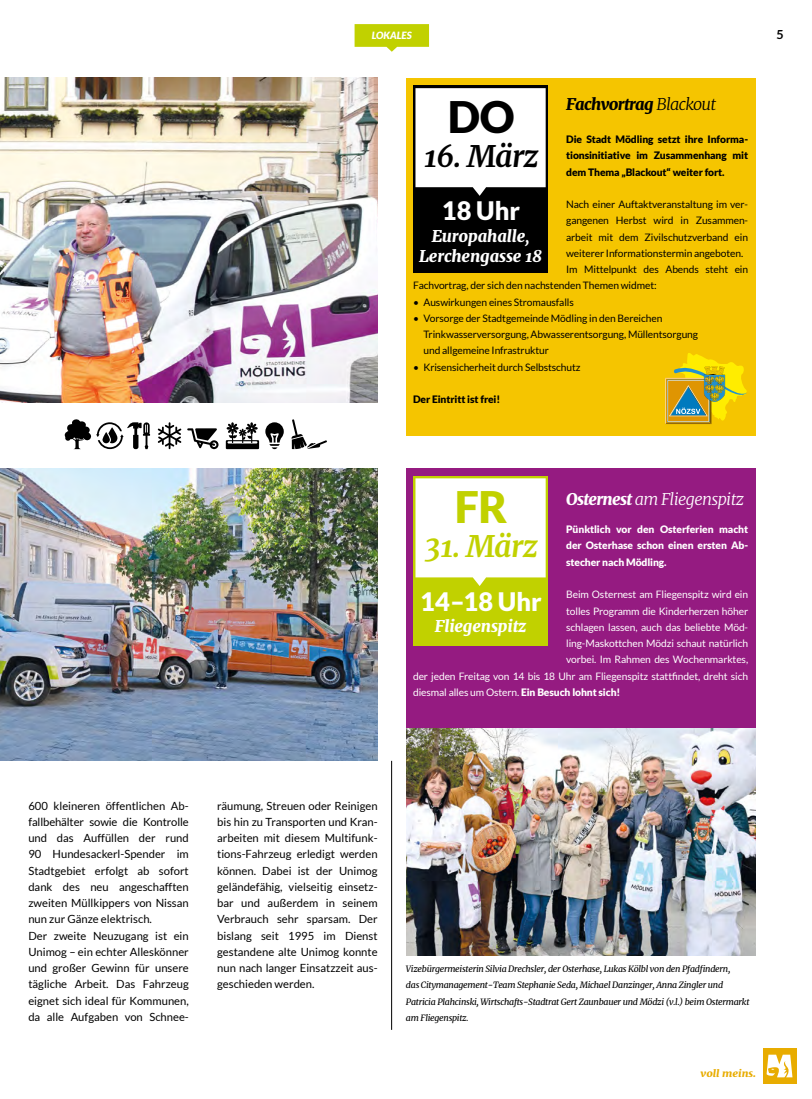
<style>
.page{position:relative;width:812px;height:1099px;background:#fff}
.page>*{position:absolute;margin:0;border:0;box-sizing:border-box;transform-origin:0 0}
.t1{font:900 43.5px "Lato";color:#c1d100}
.t2{font:900 43.5px "Lato";color:#000}
.t3{font:italic 700 29.88px "Merriweather";letter-spacing:-.025em;color:#c1d100}
.t4{font:italic 700 29.88px "Merriweather";letter-spacing:-.025em;color:#000}
.t5{font:900 25.5px "Lato";color:#fff}
.t6{font:italic 900 16.25px/19.6px "Merriweather";letter-spacing:-.01em;color:#fff;text-align:center}
.t7{font:italic 300 16.25px "Merriweather";letter-spacing:-.04em;color:#fff}
.t8{font:italic 900 16.25px "Merriweather";letter-spacing:-.04em;color:#000}
.t9{font:700 12.5px "Lato";color:#000}
.t10{font:11.25px/16.2px "Lato";color:#000}
.t11{font:10.25px/16.2px "Lato";letter-spacing:-.01em;color:#000}
.t12{font:10.25px "Lato";letter-spacing:-.01em;color:#fff}
.t13{font:900 10.25px/16.2px "Lato";letter-spacing:-.01em;color:#000;text-align:justify}
.t14{font:900 10.25px/16.2px "Lato";letter-spacing:-.01em;color:#fff;text-align:justify}
.t15{font:italic 900 10px "Merriweather";color:#e8ac00;scale:1.08 1}
.t16{font:italic 900 10px "Lato";color:#fff}
.t17{font:italic 8.75px/16.2px "Merriweather";letter-spacing:-.03em;color:#000}
.s1{font-weight:300}
.s2{font-weight:900}
</style>
<div class="page">
<div style="left:762px;top:1048px;width:34px;height:36px;background:#e8ac00"></div>
<svg style="left:766px;top:1054px;width:26px;height:23px"></svg>
<svg style="left:354px;top:24px;width:75px;height:28px"></svg>
<img style="left:0;top:78px;width:377px;height:325px">
<img style="left:0;top:468px;width:377px;height:292px">
<svg style="left:187px;top:428px;width:31px;height:21px"></svg>
<svg style="left:225px;top:422px;width:34px;height:27px"></svg>
<svg style="left:158px;top:422px;width:23px;height:27px"></svg>
<svg style="left:291px;top:419px;width:36px;height:30px"></svg>
<svg style="left:265px;top:422px;width:19px;height:27px"></svg>
<svg style="left:64px;top:419px;width:86px;height:30px"></svg>
<hr style="left:391px;top:760px;width:1px;height:269px;background:#000">
<div style="left:406px;top:468px;width:349px;height:260px;background:#951b81"></div>
<img style="left:406px;top:728px;width:349px;height:227px">
<div style="left:413px;top:476px;width:135px;height:169px;background:#c1d100"></div>
<svg style="left:415px;top:478px;width:130px;height:108px;background:#f9fbea"></svg>
<div style="left:406px;top:78px;width:349px;height:357px;background:#f5c500"></div>
<div style="left:413px;top:86px;width:135px;height:187px;background:#000"></div>
<svg style="left:415px;top:88px;width:130px;height:108px;background:#eaeaea"></svg>
<img style="left:665px;top:353px;width:81px;height:71px">
<p class="t16" style="left:372px;top:29px;width:41px">LOKALES</p>
<h3 class="t8" style="left:566px;top:93px;width:152px">Fachvortrag <span class="s1">Blackout</span></h3>
<p class="t13" style="left:566px;top:131px;width:183px">Die Stadt Mödling setzt ihre Informa&shy;tionsinitiative im Zusammenhang mit dem Thema „Blackout“ weiter fort.</p>
<p class="t11" style="left:566px;top:196px;width:183px">Nach einer Auftaktveranstaltung im ver-</p>
<p class="t11" style="left:566px;top:212px;width:183px">gangenen Herbst wird in Zusammen-</p>
<p class="t11" style="left:566px;top:229px;width:183px">arbeit mit dem Zivilschutzverband ein</p>
<p class="t11" style="left:566px;top:245px;width:178px">weiterer Informationstermin angeboten.</p>
<p class="t11" style="left:566px;top:261px;width:183px">Im Mittelpunkt des Abends steht ein</p>
<p class="t11" style="left:413px;top:277px;width:245px">Fachvortrag, der sich den nachstenden Themen widmet:</p>
<p class="t11" style="left:413px;top:294px;width:162px">• Auswirkungen eines Stromausfalls</p>
<p class="t11" style="left:423px;top:310px;width:276px;text-indent:-10px">• Vorsorge der Stadtgemeinde Mödling in den Bereichen<br>Trinkwasserversorgung, Abwasserentsorgung, Müllentsorgung und allgemeine Infrastruktur</p>
<p class="t11" style="left:413px;top:359px;width:169px">• Krisensicherheit durch Selbstschutz</p>
<p class="t13" style="left:413px;top:391px;width:89px">Der Eintritt ist frei!</p>
<h1 class="t2" style="left:448px;top:91px;width:68px">DO</h1>
<h2 class="t4" style="left:424px;top:135px;width:116px">16. März</h2>
<h3 class="t5" style="left:442px;top:196px;width:80px">18 Uhr</h3>
<h3 class="t6" style="left:419px;top:226px;width:125px">Europahalle,<br>Lerchengasse 18</h3>
<p class="t9" style="left:776px;top:27px;width:9px">5</p>
<h1 class="t1" style="left:455px;top:481px;width:54px">FR</h1>
<h2 class="t3" style="left:424px;top:525px;width:114px">31. März</h2>
<h3 class="t7" style="left:566px;top:488px;width:179px"><span class="s2">Osternest</span> am Fliegenspitz</h3>
<p class="t14" style="left:566px;top:521px;width:183px">Pünktlich vor den Osterferien macht der Osterhase schon einen ersten Ab&shy;stecher nach Mödling.</p>
<p class="t12" style="left:566px;top:589px;width:183px">Beim Osternest am Fliegenspitz wird ein</p>
<p class="t12" style="left:566px;top:605px;width:183px">tolles Programm die Kinderherzen höher</p>
<p class="t12" style="left:566px;top:621px;width:183px">schlagen lassen, auch das beliebte Möd-</p>
<p class="t12" style="left:566px;top:637px;width:183px">ling-Maskottchen Mödzi schaut natürlich</p>
<p class="t12" style="left:566px;top:654px;width:183px">vorbei. Im Rahmen des Wochenmarktes,</p>
<p class="t12" style="left:413px;top:670px;width:336px">der jeden Freitag von 14 bis 18 Uhr am Fliegenspitz stattfindet, dreht sich</p>
<p class="t12" style="left:413px;top:686px;width:209px">diesmal alles um Ostern. <span class="s2">Ein Besuch lohnt sich!</span></p>
<h3 class="t5" style="left:420px;top:586px;width:123px">14–18 Uhr</h3>
<h3 class="t6" style="left:435px;top:616px;width:93px">Fliegenspitz</h3>
<p class="t10" style="left:28px;top:797px;width:162px">600 kleineren öffentlichen Ab&shy;fallbehälter sowie die Kontrolle und das Auffüllen der rund<br>90 Hundesackerl-Spender im<br>Stadtgebiet erfolgt ab sofort dank des neu angeschafften zweiten Müllkippers von Nissan nun zur Gänze elektrisch.<br>Der zweite Neuzugang ist ein<br>Unimog – ein echter Alleskönner und großer Gewinn für unsere tägliche Arbeit. Das Fahrzeug eignet sich ideal für Kommunen, da alle Aufgaben von Schnee-</p>
<p class="t10" style="left:217px;top:797px;width:162px;text-align:justify">räumung, Streuen oder Reinigen bis hin zu Transporten und Kran&shy;arbeiten mit diesem Multifunk&shy;tions-Fahrzeug erledigt werden können. Dabei ist der Unimog geländefähig, vielseitig einsetz&shy;bar und außerdem in seinem Verbrauch sehr sparsam. Der bislang seit 1995 im Dienst gestandene alte Unimog konnte nun nach langer Einsatzzeit aus&shy;geschieden werden.</p>
<p class="t17" style="left:406px;top:960px;width:345px">Vizebürgermeisterin Silvia Drechsler, der Osterhase, Lukas Kölbl von den Pfadfindern,<br>das Citymanagement-Team Stephanie Seda, Michael Danzinger, Anna Zingler und Patricia Plahcinski, Wirtschafts-Stadtrat Gert Zaunbauer und Mödzi (v.l.) beim Ostermarkt am Fliegenspitz.</p>
<p class="t15" style="left:700px;top:1066px;width:53px">voll meins.</p>
</div>
